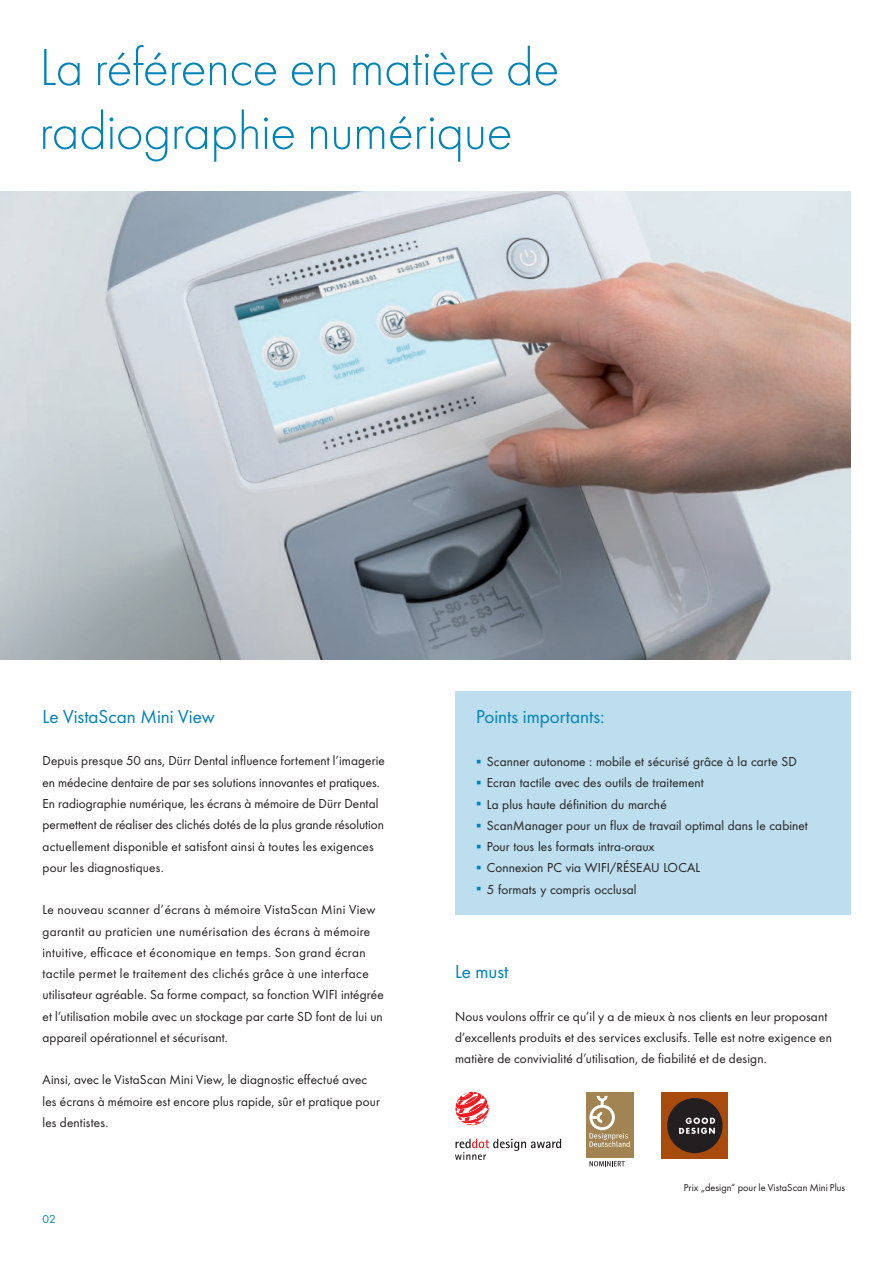
<style>
.page{position:relative;width:893px;height:1263px;background:#fff}
.page>*{position:absolute;margin:0;border:0;box-sizing:border-box;transform-origin:0 0}
.t1{font:300 54px/63.8px "Futura TOT";letter-spacing:-.01em;color:#0083b6}
.t2{font:19.5px "Futura TOT Boo";color:#0083b6}
.t3{font:13.5px/21.3px "Futura TOT Boo";letter-spacing:.01em;color:#231f20}
.t4{font:12px "Futura TOT Boo";color:#0083b6}
.t5{font:10.5px "Futura TOT Boo";letter-spacing:.005em;color:#231f20}
.s1{color:#0083b6}
</style>
<div class="page">
<img style="left:0;top:191px;width:850px;height:468px">
<div style="left:455px;top:691px;width:395px;height:223px;background:#bcdeee"></div>
<svg style="left:455px;top:1139px;width:106px;height:21px"></svg>
<svg style="left:455px;top:1092px;width:34px;height:33px"></svg>
<div style="left:586px;top:1093px;width:48px;height:65px;background:#a18451"></div>
<svg style="left:589px;top:1096px;width:41px;height:51px"></svg>
<svg style="left:589px;top:1161px;width:36px;height:5px"></svg>
<div style="left:662px;top:1093px;width:66px;height:66px;background:#a84b0d"></div>
<div style="left:667px;top:1098px;width:56px;height:55px;background:#231f20;border-radius:50%"></div>
<svg style="left:679px;top:1117px;width:36px;height:17px"></svg>
<h1 class="t1" style="left:39px;top:36px;width:522px">La référence en matière de radiographie numérique</h1>
<h2 class="t2" style="left:43px;top:705px;width:174px">Le VistaScan Mini View</h2>
<p class="t3" style="left:43px;top:750px;width:344px">Depuis presque 50 ans, Dürr Dental influence fortement l’imagerie en médecine dentaire de par ses solutions innovantes et pratiques.<br>En radiographie numérique, les écrans à mémoire de Dürr Dental permettent de réaliser des clichés dotés de la plus grande résolution actuellement disponible et satisfont ainsi à toutes les exigences pour les diagnostiques.</p>
<p class="t3" style="left:43px;top:899px;width:343px">Le nouveau scanner d’écrans à mémoire VistaScan Mini View garantit au praticien une numérisation des écrans à mémoire intuitive, efficace et économique en temps. Son grand écran tactile permet le traitement des clichés grâce à une interface utilisateur agréable. Sa forme compact, sa fonction WIFI intégrée et l’utilisation mobile avec un stockage par carte SD font de lui un appareil opérationnel et sécurisant.</p>
<p class="t3" style="left:43px;top:1069px;width:339px">Ainsi, avec le VistaScan Mini View, le diagnostic effectué avec les écrans à mémoire est encore plus rapide, sûr et pratique pour les dentistes.</p>
<p class="t4" style="left:43px;top:1211px;width:15px">02</p>
<h2 class="t2" style="left:476px;top:705px;width:130px">Points importants:</h2>
<p class="t3" style="left:476px;top:751px;width:322px"><span class="s1">▪</span> Scanner autonome : mobile et sécurisé grâce à la carte SD</p>
<p class="t3" style="left:476px;top:772px;width:229px"><span class="s1">▪</span> Ecran tactile avec des outils de traitement</p>
<p class="t3" style="left:476px;top:793px;width:192px"><span class="s1">▪</span> La plus haute définition du marché</p>
<p class="t3" style="left:476px;top:815px;width:333px"><span class="s1">▪</span> ScanManager pour un flux de travail optimal dans le cabinet</p>
<p class="t3" style="left:476px;top:836px;width:180px"><span class="s1">▪</span> Pour tous les formats intra-oraux</p>
<p class="t3" style="left:476px;top:857px;width:225px"><span class="s1">▪</span> Connexion PC via WIFI/RÉSEAU LOCAL</p>
<p class="t3" style="left:476px;top:878px;width:162px"><span class="s1">▪</span> 5 formats y compris occlusal</p>
<h2 class="t2" style="left:455px;top:960px;width:55px">Le must</h2>
<p class="t3" style="left:455px;top:1005px;width:378px">Nous voulons offrir ce qu’il y a de mieux à nos clients en leur proposant d’excellents produits et des services exclusifs. Telle est notre exigence en matière de convivialité d’utilisation, de fiabilité et de design.</p>
<p class="t5" style="left:684px;top:1181px;width:163px">Prix „design“ pour le VistaScan Mini Plus</p>
</div>
